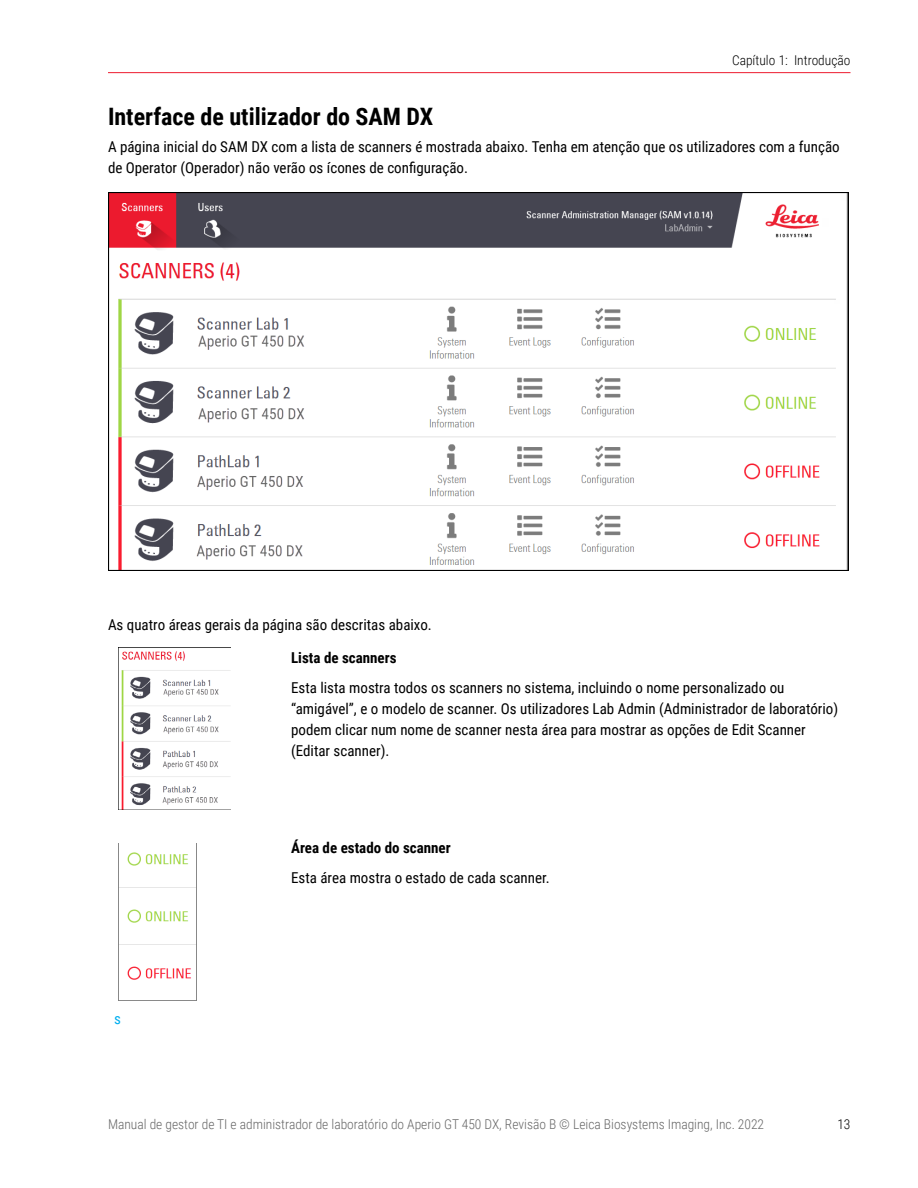
<style>
.page{position:relative;width:918px;height:1188px;background:#fff}
.page>*{position:absolute;margin:0;border:0;box-sizing:border-box;transform-origin:0 0}
.t1{font:700 24px "Roboto Condensed";color:#000}
.t2{font:15px/21px "Roboto Condensed";color:#000}
.t3{font:700 15px "Roboto Condensed";color:#000}
.t4{font:15px "Roboto Condensed";color:#00aeef}
.t5{font:300 13.5px "Roboto Condensed";color:#666}
.t6{font:300 13.5px "Roboto Condensed";color:#000}
</style>
<div class="page">
<hr style="left:108px;top:72px;width:742px;height:1px;background:#ed1b2f">
<img style="left:108px;top:192px;width:741px;height:379px">
<img style="left:119px;top:647px;width:111px;height:163px">
<img style="left:119px;top:852px;width:77px;height:149px">
<p class="t6" style="left:732px;top:51px;width:120px">Capítulo 1: Introdução</p>
<h1 class="t1" style="left:108px;top:99px;width:327px">Interface de utilizador do SAM DX</h1>
<p class="t2" style="left:108px;top:136px;width:733px">A página inicial do SAM DX com a lista de scanners é mostrada abaixo. Tenha em atenção que os utilizadores com a função de Operator (Operador) não verão os ícones de configuração.</p>
<p class="t2" style="left:108px;top:614px;width:325px">As quatro áreas gerais da página são descritas abaixo.</p>
<p class="t3" style="left:291px;top:647px;width:107px">Lista de scanners</p>
<p class="t2" style="left:291px;top:676px;width:549px">Esta lista mostra todos os scanners no sistema, incluindo o nome personalizado ou “amigável”, e o modelo de scanner. Os utilizadores Lab Admin (Administrador de laboratório) podem clicar num nome de scanner nesta área para mostrar as opções de Edit Scanner (Editar scanner).</p>
<p class="t4" style="left:114px;top:1008px;width:8px">s</p>
<p class="t3" style="left:291px;top:837px;width:161px">Área de estado do scanner</p>
<p class="t2" style="left:291px;top:867px;width:260px">Esta área mostra o estado de cada scanner.</p>
<p class="t5" style="left:108px;top:1115px;width:658px">Manual de gestor de TI e administrador de laboratório do Aperio GT 450 DX, Revisão B © Leica Biosystems Imaging, Inc. 2022</p>
<p class="t6" style="left:837px;top:1115px;width:15px">13</p>
</div>
